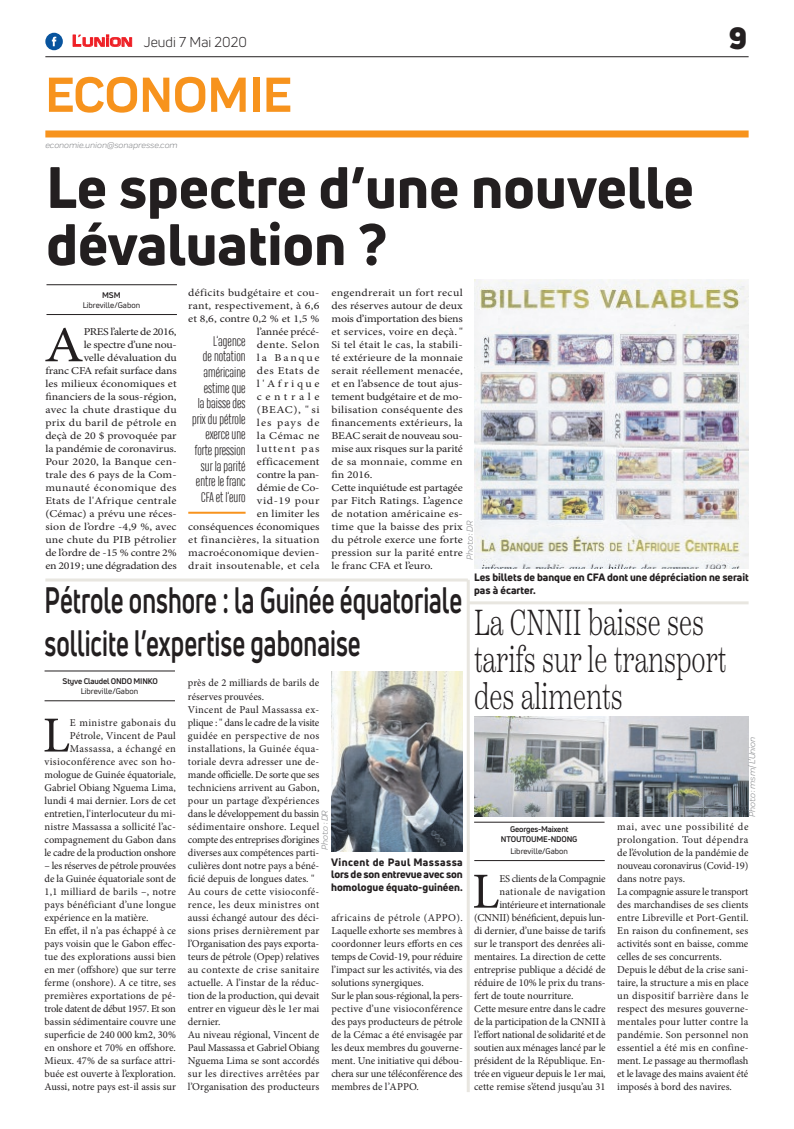
<style>
.page{position:relative;width:794px;height:1129px;background:#fff}
.page>*{position:absolute;margin:0;border:0;box-sizing:border-box;transform-origin:0 0}
.t1{font:800 57px/57px "Uni Neue";color:#231f20}
.t2{font:700 51px "Praktika";color:#f7931d}
.t3{font:50.5px "Minion Pro";color:#231f20}
.t4{font:50.5px "Minion Pro";color:#231f20;scale:1.13 1}
.t5{font:700 36px/43.2px "Uni Neue";color:#231f20;scale:.68 1}
.t6{font:300 36px/37px "Scotch Text";color:#231f20;scale:.7 1}
.t7{font:900 30px "Uni Neue";color:#231f20}
.t8{font:14px "Uni Neue";color:#231f20}
.t9{font:300 13px/15.6px "Heading Compressed Pro";color:#231f20;text-align:right}
.t10{font:10.5px/13px "Minion Pro";color:#231f20}
.t11{font:10.5px/13px "Minion Pro";color:#231f20;text-align:right;scale:1.13 1}
.t12{font:10.5px/13px "Minion Pro";letter-spacing:.02em;color:#231f20;text-align:right;scale:1.13 1}
.t13{font:800 10.5px/12.6px "Uni Neue";letter-spacing:-.005em;color:#231f20}
.t14{font:10.5px "Minion Pro";letter-spacing:-.02em;color:#231f20}
.t15{font:10.5px "Minion Pro";letter-spacing:-.025em;color:#231f20}
.t16{font:10.5px "Minion Pro";letter-spacing:.035em;color:#231f20}
.t17{font:italic 9px "Praktika";color:#818386}
.t18{font:700 8px/9.6px "Uni Neue";letter-spacing:-.02em;color:#231f20;text-align:center}
.t19{font:8px "Uni Neue";color:#231f20}
.s1{font-family:"Eurostile";font-weight:600;font-size:15px;color:#ee1d23}
.s2{font-family:"Eurostile";font-weight:600;font-size:11.4px;color:#ee1d23}
</style>
<div class="page">
<div style="left:45px;top:130px;width:703px;height:7px;background:#f7931d"></div>
<hr style="left:45px;top:56px;width:703px;height:1px;background:#231f20">
<svg style="left:72px;top:34px;width:60px;height:13px"></svg>
<div style="left:45px;top:33px;width:18px;height:17px;background:#08549e;border-radius:50%"></div>
<svg style="left:52px;top:37px;width:4px;height:9px"></svg>
<hr style="left:188px;top:511px;width:58px;height:2px;background:#f7931d">
<hr style="left:46px;top:314px;width:131px;height:1px;background:#231f20">
<hr style="left:46px;top:284px;width:131px;height:1px;background:#231f20">
<img style="left:475px;top:279px;width:273px;height:289px">
<hr style="left:45px;top:700px;width:130px;height:1px;background:#231f20">
<hr style="left:45px;top:670px;width:130px;height:1px;background:#231f20">
<img style="left:331px;top:671px;width:132px;height:180px">
<hr style="left:474px;top:859px;width:131px;height:1px;background:#231f20">
<hr style="left:474px;top:821px;width:130px;height:1px;background:#231f20">
<img style="left:474px;top:716px;width:274px;height:100px">
<hr style="left:467px;top:601px;width:281px;height:3px;background:#e8e6e0">
<hr style="left:45px;top:578px;width:423px;height:3px;background:#e8e6e0">
<hr style="left:467px;top:579px;width:3px;height:512px;background:#e8e6e0">
<h3 class="t8" style="left:72px;top:33px;width:176px"><span class="s1">L</span><span class="s2">UNION</span> Jeudi 7 Mai 2020</h3>
<h2 class="t2" style="left:45px;top:54px;width:248px">ECONOMIE</h2>
<p class="t17" style="left:45px;top:139px;width:134px">economie.union@sonapresse.com</p>
<h1 class="t1" style="left:46px;top:158px;width:649px">Le spectre d’une nouvelle dévaluation ?</h1>
<h3 class="t7" style="left:729px;top:17px;width:20px">9</h3>
<p class="t12" style="left:188px;top:286px;width:118px">déficits budgétaire et cou&shy;rant, respectivement, à 6,6 et 8,6, contre 0,2 % et 1,5 % l’année précé-<br>dente. Selon<br>la Banque<br>des Etats de<br>l'Afrique<br>centrale<br>(BEAC), " si<br>les pays de<br>la Cémac ne<br>luttent pas<br>efficacement<br>contre la pan-<br>démie de Co-<br>vid-19 pour<br>en limiter les<br>conséquences économiques et financières, la situation macroéconomique devien&shy;drait insoutenable, et cela</p>
<p class="t11" style="left:331px;top:286px;width:118px;text-align:left">engendrerait un fort recul des réserves autour de deux mois d’importation des biens et services, voire en deçà. "<br>Si tel était le cas, la stabili&shy;té extérieure de la monnaie serait réellement menacée, et en l’absence de tout ajus&shy;tement budgétaire et de mo&shy;bilisation conséquente des financements extérieurs, la<br>BEAC serait de nouveau sou&shy;mise aux risques sur la parité de sa monnaie, comme en fin 2016.<br>Cette inquiétude est partagée par Fitch Ratings. L’agence de notation américaine es&shy;time que la baisse des prix du pétrole exerce une forte pression sur la parité entre le franc CFA et l’euro.</p>
<p class="t18" style="left:102px;top:290px;width:20px">MSM</p>
<p class="t19" style="left:83px;top:300px;width:59px">Libreville/Gabon</p>
<h3 class="t4" style="left:44px;top:311px;width:36px">A</h3>
<p class="t11" style="left:45px;top:325px;width:118px">PRES l’alerte de 2016,<br>le spectre d’une nou-<br>velle dévaluation du<br>franc CFA refait surface dans les milieux économiques et financiers de la sous-région, avec la chute drastique du prix du baril de pétrole en deçà de 20 $ provoquée par la pandémie de coronavirus.<br>Pour 2020, la Banque cen&shy;trale des 6 pays de la Com&shy;munauté économique des<br>Etats de l'Afrique centrale (Cémac) a prévu une réces&shy;sion de l’ordre -4,9 %, avec une chute du PIB pétrolier de l’ordre de -15 % contre 2% en 2019; une dégradation des</p>
<p class="t9" style="left:192px;top:334px;width:55px">L’agence<br>de notation américaine estime que<br>la baisse des prix du pétrole exerce une forte pression sur la parité entre le franc<br>CFA et l’euro</p>
<p class="t17" style="left:463px;top:560px;width:41px;rotate:-90deg">Photo : DR</p>
<p class="t13" style="left:474px;top:570px;width:276px">Les billets de banque en CFA dont une dépréciation ne serait pas à écarter.</p>
<h3 class="t5" style="left:45px;top:578px;width:616px">Pétrole onshore : la Guinée équatoriale sollicite l’expertise gabonaise</h3>
<p class="t18" style="left:63px;top:676px;width:97px">Styve Claudel ONDO MINKO</p>
<p class="t19" style="left:81px;top:686px;width:59px">Libreville/Gabon</p>
<h3 class="t6" style="left:474px;top:603px;width:362px">La CNNII baisse ses tarifs sur le transport des aliments</h3>
<p class="t10" style="left:188px;top:676px;width:133px">près de 2 milliards de barils de réserves prouvées.<br>Vincent de Paul Massassa ex&shy;plique : " dans le cadre de la visite guidée en perspective de nos installations, la Guinée équa&shy;toriale devra adresser une de&shy;mande officielle. De sorte que ses techniciens arrivent au Gabon, pour un partage d’expériences dans le développement du bassin sédimentaire onshore. Lequel compte des entreprises d’origines diverses aux compétences parti&shy;culières dont notre pays a béné&shy;ficié depuis de longues dates. "<br>Au cours de cette visioconfé&shy;rence, les deux ministres ont aussi échangé autour des déci&shy;sions prises dernièrement par l’Organisation des pays exporta&shy;teurs de pétrole (Opep) relatives au contexte de crise sanitaire actuelle. A l’instar de la réduc&shy;tion de la production, qui devait entrer en vigueur dès le 1er mai dernier.<br>Au niveau régional, Vincent de<br>Paul Massassa et Gabriel Obiang<br>Nguema Lima se sont accordés sur les directives arrêtées par l’Organisation des producteurs</p>
<p class="t10" style="left:45px;top:715px;width:133px;text-align:right">E ministre gabonais du<br>Pétrole, Vincent de Paul<br>Massassa, a échangé en visioconférence avec son ho&shy;mologue de Guinée équatoriale,<br>Gabriel Obiang Nguema Lima, lundi 4 mai dernier. Lors de cet entretien, l'interlocuteur du mi&shy;nistre Massassa a sollicité l’ac&shy;compagnement du Gabon dans le cadre de la production onshore</p>
<p class="t10" style="left:45px;top:858px;width:133px">– les réserves de pétrole prouvées de la Guinée équatoriale sont de<br>1,1 milliard de barils –, notre pays bénéficiant d’une longue expérience en la matière.<br>En effet, il n'a pas échappé à ce pays voisin que le Gabon effec&shy;tue des explorations aussi bien en mer (offshore) que sur terre ferme (onshore). A ce titre, ses premières exportations de pé&shy;trole datent de début 1957. Et son bassin sédimentaire couvre une superficie de 240 000 km2, 30% en onshore et 70% en offshore.<br>Mieux. 47% de sa surface attri&shy;buée est ouverte à l’exploration.<br>Aussi, notre pays est-il assis sur</p>
<h3 class="t3" style="left:43px;top:701px;width:29px">L</h3>
<p class="t17" style="left:746px;top:816px;width:82px;rotate:-90deg">Photo : msm/ L’Union</p>
<p class="t17" style="left:318px;top:849px;width:41px;rotate:-90deg">Photo : DR</p>
<p class="t10" style="left:617px;top:819px;width:133px">mai, avec une possibilité de prolongation. Tout dépendra de l’évolution de la pandémie de nouveau coronavirus (Covid-19) dans notre pays.<br>La compagnie assure le transport des marchandises de ses clients entre Libreville et Port-Gentil.<br>En raison du confinement, ses activités sont en baisse, comme celles de ses concurrents.<br>Depuis le début de la crise sani&shy;taire, la structure a mis en place un dispositif barrière dans le respect des mesures gouverne&shy;mentales pour lutter contre la pandémie. Son personnel non essentiel a été mis en confine&shy;ment. Le passage au thermoflash et le lavage des mains avaient été imposés à bord des navires.</p>
<p class="t18" style="left:501px;top:824px;width:78px">Georges-Maixent<br>NTOUTOUME-NDONG</p>
<p class="t19" style="left:510px;top:846px;width:59px">Libreville/Gabon</p>
<p class="t13" style="left:331px;top:855px;width:133px;text-align:justify">Vincent de Paul Massassa lors de son entrevue avec son homologue équato-guinéen.</p>
<h3 class="t3" style="left:472px;top:857px;width:29px">L</h3>
<p class="t15" style="left:499px;top:871px;width:108px">ES clients de la Compagnie</p>
<p class="t16" style="left:499px;top:884px;width:108px">nationale de navigation</p>
<p class="t14" style="left:499px;top:897px;width:108px">intérieure et internationale</p>
<p class="t14" style="left:474px;top:910px;width:133px">(CNNII) bénéficient, depuis lun-</p>
<p class="t10" style="left:474px;top:923px;width:133px">di dernier, d’une baisse de tarifs</p>
<p class="t10" style="left:474px;top:936px;width:133px">sur le transport des denrées ali-</p>
<p class="t10" style="left:474px;top:949px;width:133px">mentaires. La direction de cette</p>
<p class="t10" style="left:474px;top:962px;width:133px">entreprise publique a décidé de</p>
<p class="t10" style="left:474px;top:975px;width:133px">réduire de 10% le prix du trans-</p>
<p class="t10" style="left:474px;top:988px;width:101px">fert de toute nourriture.</p>
<p class="t10" style="left:474px;top:1001px;width:133px">Cette mesure entre dans le cadre</p>
<p class="t10" style="left:474px;top:1014px;width:133px">de la participation de la CNNII à</p>
<p class="t14" style="left:474px;top:1027px;width:133px">l’effort national de solidarité et de</p>
<p class="t10" style="left:474px;top:1040px;width:133px">soutien aux ménages lancé par le</p>
<p class="t10" style="left:474px;top:1053px;width:133px">président de la République. En-</p>
<p class="t10" style="left:474px;top:1066px;width:133px">trée en vigueur depuis le 1er mai,</p>
<p class="t10" style="left:474px;top:1079px;width:133px">cette remise s’étend jusqu’au 31</p>
<p class="t10" style="left:331px;top:910px;width:133px">africains de pétrole (APPO).<br>Laquelle exhorte ses membres à coordonner leurs efforts en ces temps de Covid-19, pour réduire l’impact sur les activités, via des solutions synergiques.<br>Sur le plan sous-régional, la pers&shy;pective d’une visioconférence des pays producteurs de pétrole de la Cémac a été envisagée par les deux membres du gouverne&shy;ment. Une initiative qui débou&shy;chera sur une téléconférence des membres de l’APPO.</p>
</div>
